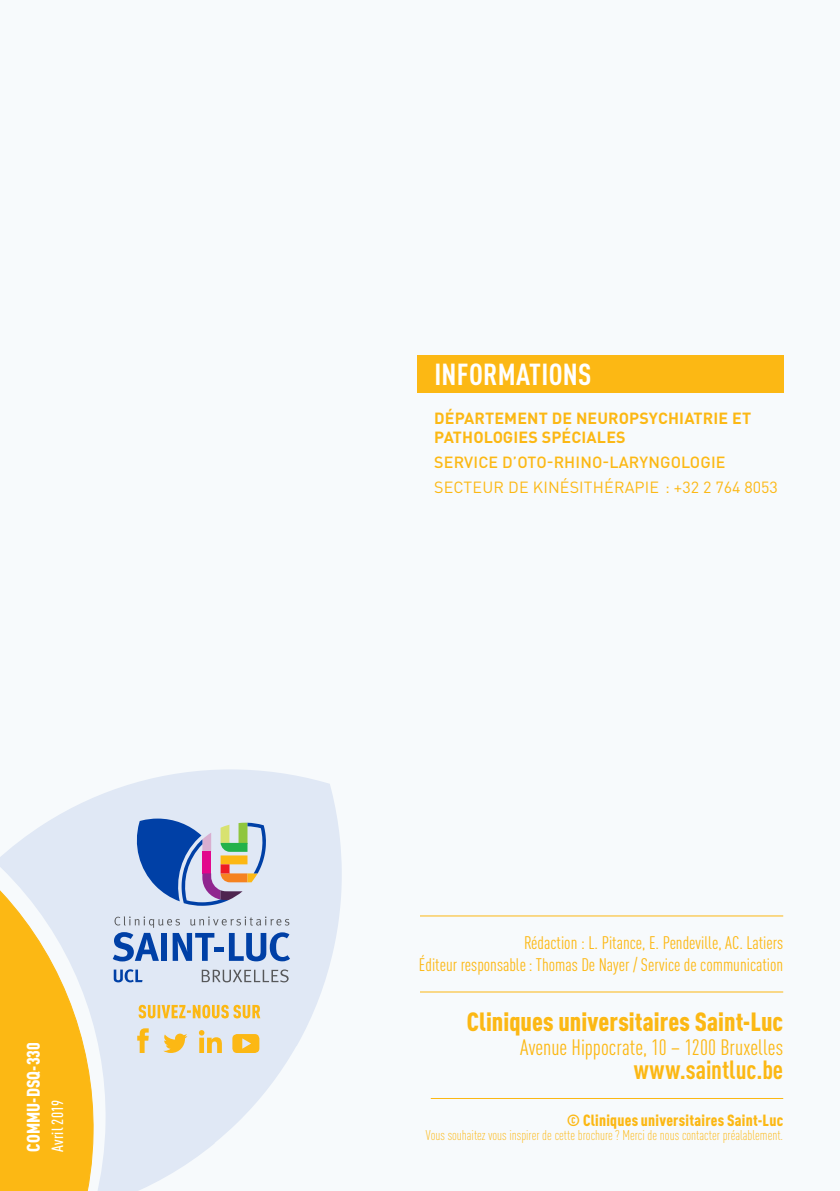
<style>
.page{position:relative;width:840px;height:1191px;background:#fff}
.page>*{position:absolute;margin:0;border:0;box-sizing:border-box;transform-origin:0 0}
.Informations_-_Titre{font:700 condensed 30px "DINOT";letter-spacing:.01em;color:#fff}
.Cliniques_universita{font:900 condensed 26px "DINOT";color:#fcb814}
.Site{font:700 condensed 26px "DINOT";color:#fcb814}
.Adresse{font:condensed 22px "DINOT";letter-spacing:.005em;color:#fcb814}
.Corps_de_texte{font:condensed 18px "DINOT";color:#fcb814}
.SyGéDoc{font:900 condensed 18px "DINOT";letter-spacing:.01em;color:#fff}
.Département___Servic{font:700 16px/19.2px "DINOT";letter-spacing:.01em;color:#fcb814}
.Spécialité{font:16px "DINOT";letter-spacing:.01em;color:#fcb814}
.t1{font:900 condensed 16px "DINOT";letter-spacing:.015em;color:#fcb814}
.Département___Servic-2{font:500 16px "DINOT";letter-spacing:.01em;color:#fcb814}
.Parution{font:500 condensed 16px "DINOT";letter-spacing:.01em;color:#fff}
.mention{font:300 condensed 14px "DINOT";color:#fcb814}
</style>
<div class="page">
<div style="left:0;top:0;width:839px;height:1191px;background:#f7fafc"></div>
<svg style="left:0;top:769px;width:341px;height:422px;fill:#e0e8f5"></svg>
<svg style="left:0;top:872px;width:95px;height:319px"></svg>
<div style="left:417px;top:355px;width:365px;height:37px;background:#fcb814"></div>
<svg style="left:138px;top:1004px;width:122px;height:14px"></svg>
<svg style="left:163px;top:1033px;width:24px;height:20px"></svg>
<svg style="left:137px;top:1028px;width:12px;height:25px"></svg>
<svg style="left:232px;top:1034px;width:27px;height:19px"></svg>
<svg style="left:199px;top:1030px;width:23px;height:23px"></svg>
<hr style="left:420px;top:915px;width:362px;height:1px;background:#fcb814">
<hr style="left:420px;top:991px;width:362px;height:1px;background:#fcb814">
<hr style="left:430px;top:1098px;width:352px;height:1px;background:#fcb814">
<svg style="left:114px;top:969px;width:28px;height:13px"></svg>
<svg style="left:202px;top:969px;width:86px;height:13px"></svg>
<svg style="left:113px;top:916px;width:177px;height:45px"></svg>
<svg style="left:133px;top:818px;width:133px;height:87px"></svg>
<p class="SyGéDoc" style="left:22px;top:1152px;width:112px;rotate:-90deg">COMMU-DSQ-330</p>
<p class="Parution" style="left:48px;top:1152px;width:53px;rotate:-90deg">Avril 2019</p>
<p class="Informations_-_Titre" style="left:434px;top:356px;width:158px">INFORMATIONS</p>
<p class="Département___Servic" style="left:434px;top:408px;width:318px">DÉPARTEMENT DE NEUROPSYCHIATRIE ET<br>PATHOLOGIES SPÉCIALES</p>
<p class="Département___Servic-2" style="left:434px;top:452px;width:292px">SERVICE D’OTO-RHINO-LARYNGOLOGIE</p>
<p class="Spécialité" style="left:434px;top:477px;width:345px">SECTEUR DE KINÉSITHÉRAPIE : +32 2 764 8053</p>
<p class="Corps_de_texte" style="left:523px;top:932px;width:260px">Rédaction : L. Pitance, E. Pendeville, AC. Latiers</p>
<p class="Corps_de_texte" style="left:418px;top:953px;width:365px">Éditeur responsable: Thomas De Nayer / Service de communication</p>
<p class="Cliniques_universita" style="left:466px;top:1005px;width:318px">Cliniques universitaires Saint-Luc</p>
<p class="Adresse" style="left:520px;top:1034px;width:264px">Avenue Hippocrate, 10 – 1200 Bruxelles</p>
<p class="Site" style="left:633px;top:1054px;width:151px">www.saintluc.be</p>
<p class="t1" style="left:566px;top:1109px;width:217px">© Cliniques universitaires Saint-Luc</p>
<p class="mention" style="left:425px;top:1126px;width:358px">Vous souhaitez vous inspirer de cette brochure? Merci de nous contacter préalablement.</p>
</div>
